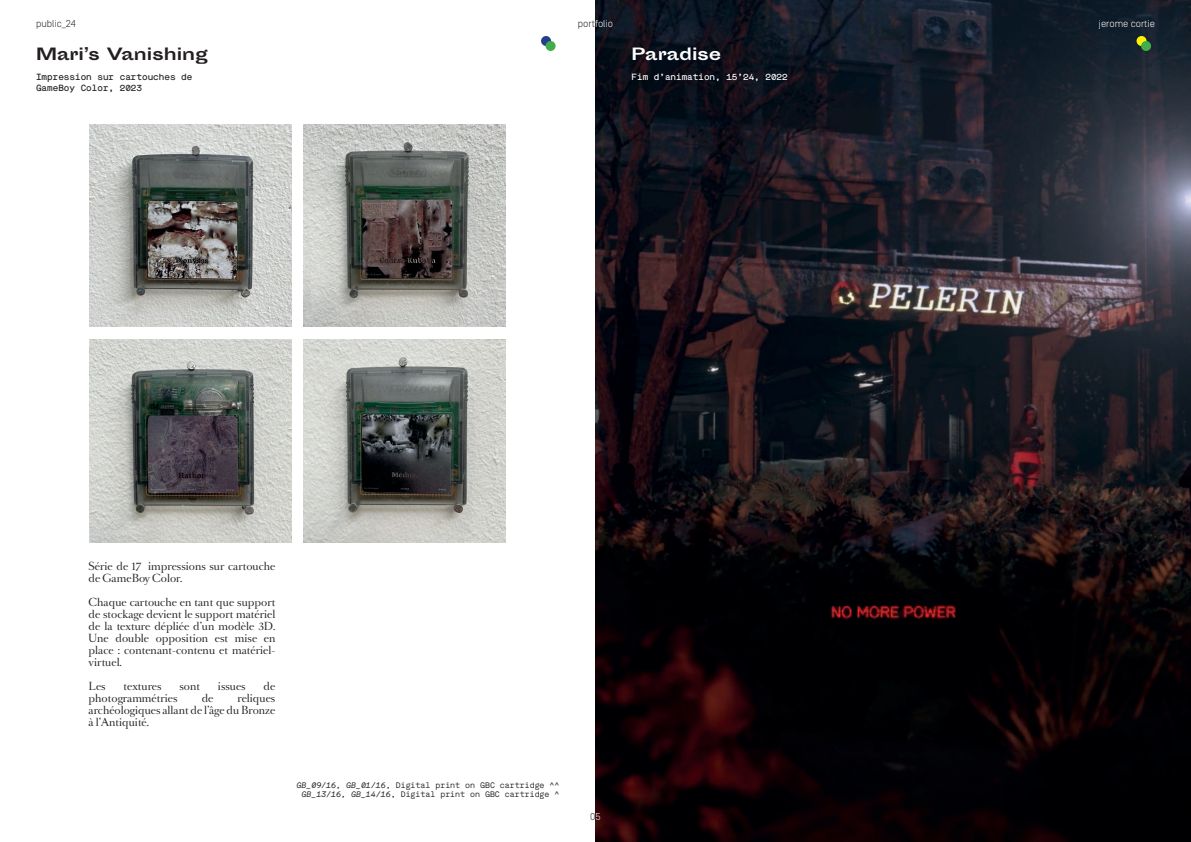
<style>
.page{position:relative;width:1191px;height:842px;background:#fff}
.page>*{position:absolute;margin:0;border:0;box-sizing:border-box;transform-origin:0 0}
.t1{font:700 16px "Sporting Grotesque";color:#231f20}
.t2{font:700 16px "Sporting Grotesque";color:#fff}
.t3{font:10px/12px "Romain BP Headline";color:#231f20;text-align:justify}
.t4{font:300 10px "Simplon Norm";color:#fff}
.t5{font:300 10px "Simplon Norm";color:#231f20}
.t6{font:500 9px/10.8px "Maison Mono";color:#231f20}
.t7{font:500 9px "Maison Mono";color:#fff}
.t8{font:8px/9.6px "Maison Mono";color:#231f20;text-align:right}
.s1{color:#231f20}
.s2{font-style:italic}
.s3{color:#fff}
</style>
<div class="page">
<img style="left:595px;top:0;width:596px;height:842px">
<img style="left:90px;top:340px;width:202px;height:202px">
<img style="left:304px;top:340px;width:202px;height:202px">
<img style="left:90px;top:125px;width:202px;height:202px">
<img style="left:304px;top:125px;width:202px;height:202px">
<svg style="left:1136px;top:36px;width:10px;height:10px"></svg>
<div style="left:1141px;top:41px;width:10px;height:10px;background:#40ae49;border-radius:5px"></div>
<div style="left:541px;top:36px;width:10px;height:10px;background:#253f8e;border-radius:5px"></div>
<div style="left:545px;top:41px;width:10px;height:10px;background:#40ae49;border-radius:5px"></div>
<p class="t5" style="left:36px;top:18px;width:41px">public_24</p>
<p class="t4" style="left:578px;top:18px;width:37px"><span class="s1">port</span>folio</p>
<p class="t4" style="left:1098px;top:18px;width:58px">jerome cortie</p>
<h1 class="t1" style="left:36px;top:45px;width:173px">Mari’s Vanishing</h1>
<h1 class="t2" style="left:631px;top:45px;width:91px">Paradise</h1>
<p class="t6" style="left:36px;top:72px;width:158px">Impression sur cartouches de<br>GameBoy Color, 2023</p>
<p class="t7" style="left:631px;top:71px;width:158px">Fim d’animation, 15’24, 2022</p>
<p class="t3" style="left:89px;top:560px;width:188px">Série de 17 impressions sur cartouche de GameBoy Color.</p>
<p class="t3" style="left:89px;top:596px;width:188px">Chaque cartouche en tant que support de stockage devient le support matériel de la texture dépliée d’un modèle 3D.<br>Une double opposition est mise en place : contenant-contenu et matériel&shy;virtuel.</p>
<p class="t3" style="left:89px;top:680px;width:19px">Les</p>
<p class="t3" style="left:123px;top:680px;width:40px">textures</p>
<p class="t3" style="left:179px;top:680px;width:22px">sont</p>
<p class="t3" style="left:218px;top:680px;width:29px">issues</p>
<p class="t3" style="left:263px;top:680px;width:13px">de</p>
<p class="t3" style="left:89px;top:692px;width:90px">photogrammétries</p>
<p class="t3" style="left:202px;top:692px;width:13px">de</p>
<p class="t3" style="left:89px;top:692px;width:188px;text-indent:149px">reliques archéologiques allant de l’âge du Bronze à l’Antiquité.</p>
<p class="t8" style="left:296px;top:780px;width:264px"><span class="s2">GB_09/16, GB_01/16</span>, Digital print on GBC cartridge ^^<br><span class="s2">GB_13/16, GB_14/16</span>, Digital print on GBC cartridge ^</p>
<p class="t5" style="left:590px;top:812px;width:12px">0<span class="s3">5</span></p>
</div>
